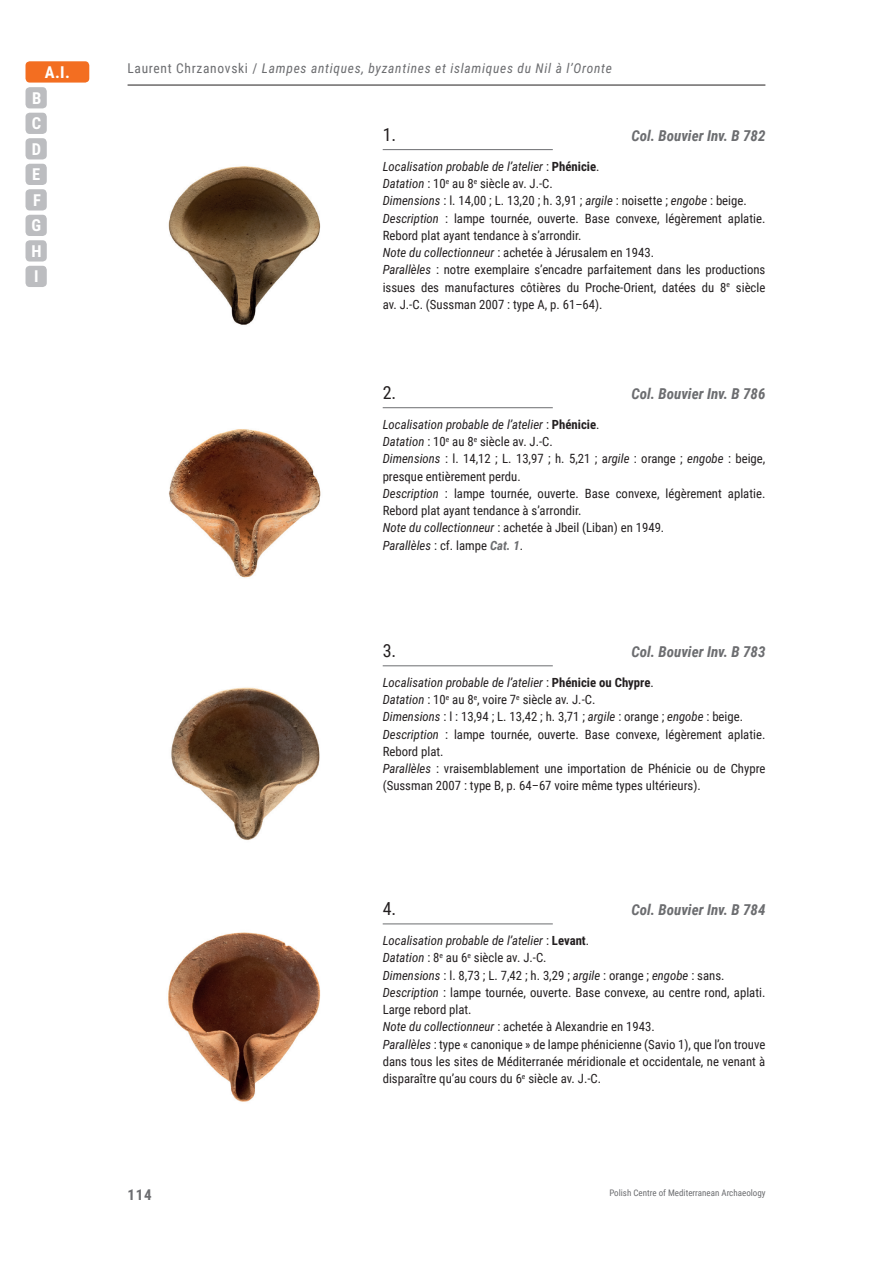
<style>
.page{position:relative;width:893px;height:1263px;background:#fff}
.page>*{position:absolute;margin:0;border:0;box-sizing:border-box;transform-origin:0 0}
.t1{font:18px "Roboto Condensed";color:#231f20}
.t2{font:700 16.5px/25.5px "Roboto Condensed";color:#fff;text-align:justify}
.t3{font:italic 700 15px "Roboto Condensed";color:#6c6d70}
.t4{font:700 15px "Roboto Condensed";color:#6c6d70}
.t5{font:italic 13.5px "Roboto Condensed";letter-spacing:.05em;color:#6c6d70}
.t6{font:12.75px/17.2px "Roboto Condensed";color:#231f20}
.t7{font:9px "Roboto Condensed";color:#6c6d70}
.s1{font-style:normal}
.s2{font-style:italic}
.s3{font-weight:700}
.s4{font-weight:700;font-style:italic;color:#6c6d70}
</style>
<div class="page">
<hr style="left:128px;top:85px;width:637px;height:1px;background:#231f20">
<div style="left:26px;top:87px;width:21px;height:21px;background:#bcbdc0;border-radius:4px"></div>
<div style="left:26px;top:189px;width:21px;height:21px;background:#bcbdc0;border-radius:4px"></div>
<div style="left:26px;top:113px;width:21px;height:21px;background:#bcbdc0;border-radius:4px"></div>
<div style="left:26px;top:138px;width:21px;height:21px;background:#bcbdc0;border-radius:4px"></div>
<div style="left:26px;top:164px;width:21px;height:21px;background:#bcbdc0;border-radius:4px"></div>
<div style="left:26px;top:61px;width:63px;height:22px;background:#f36e21;border-radius:4px"></div>
<div style="left:26px;top:215px;width:21px;height:21px;background:#bcbdc0;border-radius:4px"></div>
<div style="left:26px;top:240px;width:21px;height:21px;background:#bcbdc0;border-radius:4px"></div>
<div style="left:26px;top:266px;width:21px;height:21px;background:#bcbdc0;border-radius:4px"></div>
<hr style="left:383px;top:149px;width:170px;height:1px;background:#6c6d70">
<hr style="left:383px;top:407px;width:170px;height:1px;background:#6c6d70">
<hr style="left:383px;top:665px;width:170px;height:1px;background:#6c6d70">
<hr style="left:383px;top:923px;width:170px;height:1px;background:#6c6d70">
<img style="left:168px;top:166px;width:153px;height:159px">
<img style="left:169px;top:429px;width:152px;height:149px">
<img style="left:171px;top:687px;width:149px;height:153px">
<img style="left:168px;top:932px;width:153px;height:170px">
<p class="t2" style="left:45px;top:59px;width:26px">A.I.</p>
<p class="t2" style="left:32px;top:84px;width:11px">B</p>
<p class="t2" style="left:32px;top:110px;width:11px">C D E</p>
<p class="t2" style="left:31px;top:212px;width:12px">G H I</p>
<p class="t2" style="left:33px;top:186px;width:9px">F</p>
<p class="t5" style="left:128px;top:58px;width:486px"><span class="s1">Laurent Chrzanovski /</span> Lampes antiques, byzantines et islamiques du Nil à l’Oronte</p>
<h1 class="t1" style="left:383px;top:122px;width:12px">1.</h1>
<p class="t3" style="left:631px;top:125px;width:136px">Col. Bouvier Inv. B 782</p>
<p class="t6" style="left:383px;top:157px;width:384px"><span class="s2">Localisation probable de l’atelier</span> : <span class="s3">Phénicie</span>.<br><span class="s2">Datation</span> : 10<sup>e</sup> au 8<sup>e</sup> siècle av. J.-C.<br><span class="s2">Dimensions</span> : l. 14,00 ; L. 13,20 ; h. 3,91 ; <span class="s2">argile</span> : noisette ; <span class="s2">engobe</span> : beige.<br><span class="s2">Description</span> : lampe tournée, ouverte. Base convexe, légèrement aplatie.<br>Rebord plat ayant tendance à s’arrondir.<br><span class="s2">Note du collectionneur</span> : achetée à Jérusalem en 1943.<br><span class="s2">Parallèles</span> : notre exemplaire s’encadre parfaitement dans les productions issues des manufactures côtières du Proche-Orient, datées du 8<sup>e</sup> siècle av. J.-C. (Sussman 2007 : type A, p. 61–64).</p>
<h1 class="t1" style="left:383px;top:380px;width:12px">2.</h1>
<p class="t3" style="left:631px;top:383px;width:136px">Col. Bouvier Inv. B 786</p>
<p class="t6" style="left:383px;top:415px;width:384px"><span class="s2">Localisation probable de l’atelier</span> : <span class="s3">Phénicie</span>.<br><span class="s2">Datation</span> : 10<sup>e</sup> au 8<sup>e</sup> siècle av. J.-C.<br><span class="s2">Dimensions</span> : l. 14,12 ; L. 13,97 ; h. 5,21 ; a<span class="s2">rgile</span> : orange ; <span class="s2">engobe</span> : beige, presque entièrement perdu.<br><span class="s2">Description</span> : lampe tournée, ouverte. Base convexe, légèrement aplatie.<br>Rebord plat ayant tendance à s’arrondir.<br><span class="s2">Note du collectionneur</span> : achetée à Jbeil (Liban) en 1949.<br><span class="s2">Parallèles</span> : cf. lampe <span class="s4">Cat. 1</span>.</p>
<h1 class="t1" style="left:383px;top:638px;width:12px">3.</h1>
<p class="t3" style="left:631px;top:641px;width:136px">Col. Bouvier Inv. B 783</p>
<p class="t6" style="left:383px;top:673px;width:384px"><span class="s2">Localisation probable de l’atelier</span> : <span class="s3">Phénicie ou Chypre</span>.<br><span class="s2">Datation</span> : 10<sup>e</sup> au 8<sup>e</sup>, voire 7<sup>e</sup> siècle av. J.-C.<br><span class="s2">Dimensions</span> : l : 13,94 ; L. 13,42 ; h. 3,71 ; <span class="s2">argile</span> : orange ; <span class="s2">engobe</span> : beige.<br><span class="s2">Description</span> : lampe tournée, ouverte. Base convexe, légèrement aplatie.<br>Rebord plat.<br><span class="s2">Parallèles</span> : vraisemblablement une importation de Phénicie ou de Chypre (Sussman 2007 : type B, p. 64–67 voire même types ultérieurs).</p>
<h1 class="t1" style="left:383px;top:896px;width:12px">4.</h1>
<p class="t3" style="left:631px;top:899px;width:136px">Col. Bouvier Inv. B 784</p>
<p class="t6" style="left:383px;top:931px;width:384px"><span class="s2">Localisation probable de l’atelier</span> : <span class="s3">Levant</span>.<br><span class="s2">Datation</span> : 8<sup>e</sup> au 6<sup>e</sup> siècle av. J.-C.<br><span class="s2">Dimensions</span> : l. 8,73 ; L. 7,42 ; h. 3,29 ; <span class="s2">argile</span> : orange ; <span class="s2">engobe</span> : sans.<br><span class="s2">Description</span> : lampe tournée, ouverte. Base convexe, au centre rond, aplati.<br>Large rebord plat.<br><span class="s2">Note du collectionneur</span> : achetée à Alexandrie en 1943.<br><span class="s2">Parallèles</span> : type « canonique » de lampe phénicienne (Savio 1), que l’on trouve dans tous les sites de Méditerranée méridionale et occidentale, ne venant à disparaître qu’au cours du 6<sup>e</sup> siècle av. J.-C.</p>
<p class="t4" style="left:128px;top:1184px;width:26px">114</p>
<p class="t7" style="left:609px;top:1186px;width:158px">Polish Centre of Mediterranean Archaeology</p>
</div>
